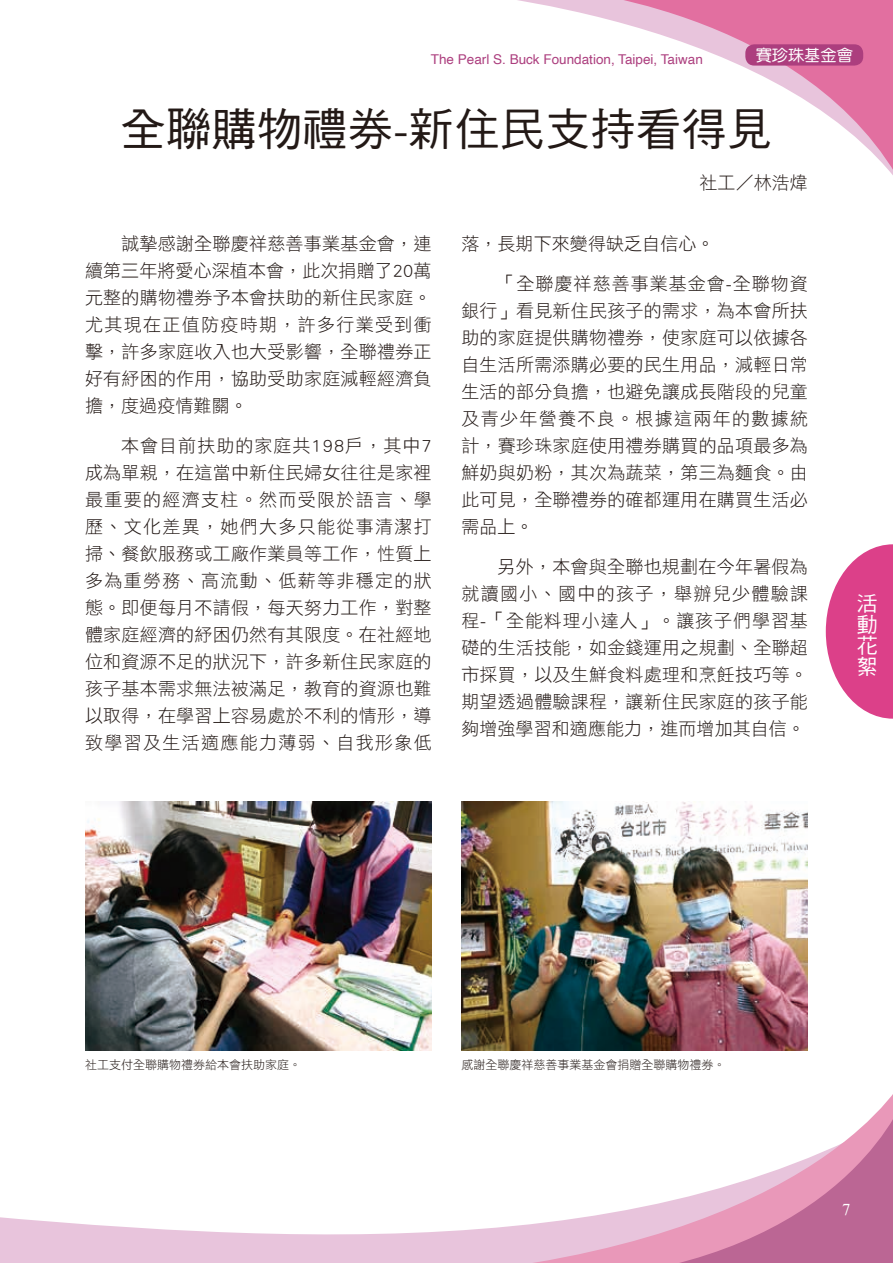
<style>
.page{position:relative;width:893px;height:1263px;background:#fff}
.page>*{position:absolute;margin:0;border:0;box-sizing:border-box;transform-origin:0 0}
.t1{font:45px "DF Hei Std W5";letter-spacing:.01em;color:#231916}
.t2{font:21px/21.1px "DF Hei Std W5";color:#fff;text-align:justify}
.t3{font:18px/27px "DF Li Hei Std W3";letter-spacing:.015em;color:#231916;text-align:justify}
.t4{font:18px "DF Hei Std W3";color:#231916}
.t5{font:16.5px "Times New Roman";color:#fff}
.t6{font:16.2px "DF Yuan Std W5";color:#fff}
.t7{font:13.5px "Helvetica";color:#ac3e7e}
.t8{font:12px "DF Hei Std W3";color:#231916}
</style>
<div class="page">
<svg style="left:0;top:1217px;width:431px;height:46px;fill:#e8c4dc"></svg>
<svg style="left:431px;top:1214px;width:174px;height:49px;fill:#e8c4dc"></svg>
<svg style="left:605px;top:1094px;width:288px;height:169px"></svg>
<svg style="left:547px;top:0;width:346px;height:175px"></svg>
<div style="left:745px;top:44px;width:118px;height:22px;background:#ac3e7e;border-radius:9px"></div>
<svg style="left:826px;top:544px;width:67px;height:175px"></svg>
<img style="left:85px;top:802px;width:347px;height:248px">
<img style="left:461px;top:802px;width:347px;height:248px">
<p class="t7" style="left:431px;top:49px;width:273px">The Pearl S. Buck Foundation, Taipei, Taiwan</p>
<p class="t6" style="left:756px;top:46px;width:99px">賽珍珠基金會</p>
<h1 class="t1" style="left:121px;top:104px;width:653px">全聯購物禮券-新住民支持看得見</h1>
<p class="t4" style="left:699px;top:172px;width:110px">社工／林浩煒</p>
<p class="t3" style="left:85px;top:230px;width:348px;text-indent:36px">誠摯感謝全聯慶祥慈善事業基金會，連續第三年將愛心深植本會，此次捐贈了20萬元整的購物禮券予本會扶助的新住民家庭。尤其現在正值防疫時期，許多行業受到衝擊，許多家庭收入也大受影響，全聯禮券正好有紓困的作用，協助受助家庭減輕經濟負擔，度過疫情難關。</p>
<p class="t3" style="left:85px;top:432px;width:348px;text-indent:36px">本會目前扶助的家庭共198戶，其中7成為單親，在這當中新住民婦女往往是家裡最重要的經濟支柱。然而受限於語言、學歷、文化差異，她們大多只能從事清潔打掃、餐飲服務或工廠作業員等工作，性質上多為重勞務、高流動、低薪等非穩定的狀態。即便每月不請假，每天努力工作，對整體家庭經濟的紓困仍然有其限度。在社經地位和資源不足的狀況下，許多新住民家庭的孩子基本需求無法被滿足，教育的資源也難以取得，在學習上容易處於不利的情形，導致學習及生活適應能力薄弱、自我形象低</p>
<p class="t3" style="left:461px;top:230px;width:255px">落，長期下來變得缺乏自信心。</p>
<p class="t3" style="left:461px;top:270px;width:348px;text-indent:36px">「全聯慶祥慈善事業基金會-全聯物資銀行」看見新住民孩子的需求，為本會所扶助的家庭提供購物禮券，使家庭可以依據各自生活所需添購必要的民生用品，減輕日常生活的部分負擔，也避免讓成長階段的兒童及青少年營養不良。根據這兩年的數據統計，賽珍珠家庭使用禮券購買的品項最多為鮮奶與奶粉，其次為蔬菜，第三為麵食。由此可見，全聯禮券的確都運用在購買生活必需品上。</p>
<p class="t3" style="left:461px;top:553px;width:348px;text-indent:36px">另外，本會與全聯也規劃在今年暑假為就讀國小、國中的孩子，舉辦兒少體驗課程-「全能料理小達人」。讓孩子們學習基礎的生活技能，如金錢運用之規劃、全聯超市採買，以及生鮮食料處理和烹飪技巧等。期望透過體驗課程，讓新住民家庭的孩子能夠增強學習和適應能力，進而增加其自信。</p>
<p class="t2" style="left:857px;top:592px;width:22px">活動花絮</p>
<p class="t8" style="left:85px;top:1058px;width:217px">社工支付全聯購物禮券給本會扶助家庭。</p>
<p class="t8" style="left:461px;top:1058px;width:265px">感謝全聯慶祥慈善事業基金會捐贈全聯購物禮券。</p>
<p class="t5" style="left:842px;top:1199px;width:10px">7</p>
</div>
